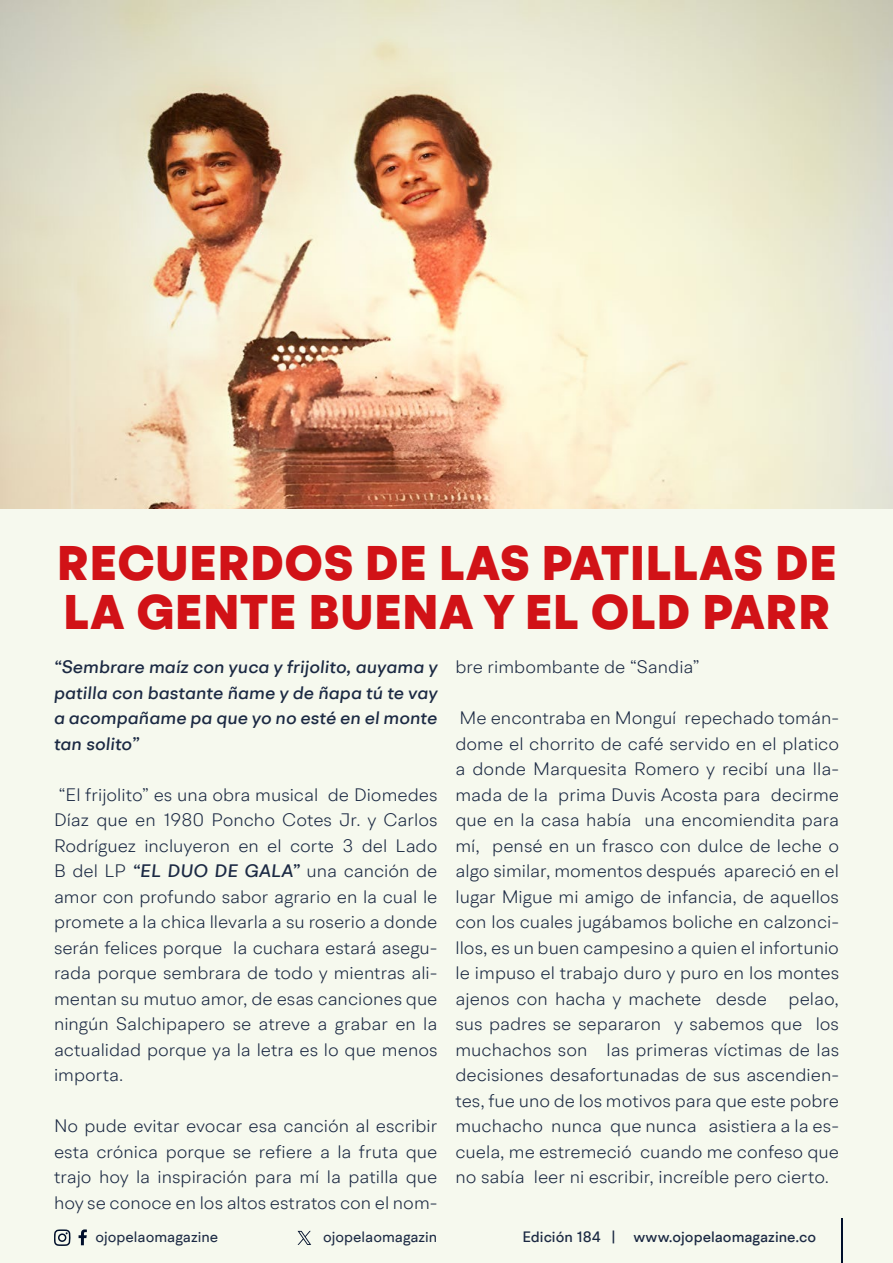
<style>
.page{position:relative;width:893px;height:1263px;background:#f6f9ee}
.page>*{position:absolute;margin:0;border:0;box-sizing:border-box;transform-origin:0 0}
.t1{font:900 49.5px/49.5px "BR Hendrix";letter-spacing:.01em;color:#d11217}
.t2{font:300 18px/25.5px "BR Hendrix";color:#1b2943;text-align:justify}
.t3{font:italic 500 18px/25.5px "BR Hendrix";color:#1b2943;text-align:justify}
.t4{font:500 15px "BR Hendrix";color:#1b2943}
.t5{font:15px "BR Hendrix";color:#1b2943}
.s1{font-weight:500;font-style:italic}
</style>
<div class="page">
<svg style="left:79px;top:1229px;width:8px;height:16px"></svg>
<svg style="left:54px;top:1229px;width:17px;height:17px"></svg>
<hr style="left:841px;top:1219px;width:1px;height:44px;background:#000f2b">
<svg style="left:298px;top:1231px;width:13px;height:14px"></svg>
<img style="left:0;top:0;width:893px;height:508px">
<h1 class="t1" style="left:57px;top:539px;width:781px">RECUERDOS DE LAS PATILLAS DE<br>LA GENTE BUENA Y EL OLD PARR</h1>
<p class="t3" style="left:54px;top:654px;width:385px">“Sembrare maíz con yuca y frijolito, auyama y patilla con bastante ñame y de ñapa tú te vay a acompañame pa que yo no esté en el monte tan solito”</p>
<p class="t2" style="left:54px;top:782px;width:385px">“El frijolito” es una obra musical de Diomedes Díaz que en 1980 Poncho Cotes Jr. y Carlos Rodríguez incluyeron en el corte 3 del Lado B del LP <span class="s1">“EL DUO DE GALA”</span> una canción de amor con profundo sabor agrario en la cual le promete a la chica llevarla a su roserio a donde serán felices porque la cuchara estará asegu&shy;rada porque sembrara de todo y mientras ali&shy;mentan su mutuo amor, de esas canciones que ningún Salchipapero se atreve a grabar en la actualidad porque ya la letra es lo que menos importa.</p>
<p class="t2" style="left:54px;top:1113px;width:385px">No pude evitar evocar esa canción al escribir esta crónica porque se refiere a la fruta que trajo hoy la inspiración para mí la patilla que hoy se conoce en los altos estratos con el nom-</p>
<p class="t2" style="left:455px;top:654px;width:246px">bre rimbombante de “Sandia”</p>
<p class="t2" style="left:455px;top:705px;width:385px">Me encontraba en Monguí repechado tomán&shy;dome el chorrito de café servido en el platico a donde Marquesita Romero y recibí una lla&shy;mada de la prima Duvis Acosta para decirme que en la casa había una encomiendita para mí, pensé en un frasco con dulce de leche o algo similar, momentos después apareció en el lugar Migue mi amigo de infancia, de aquellos con los cuales jugábamos boliche en calzonci&shy;llos, es un buen campesino a quien el infortunio le impuso el trabajo duro y puro en los montes ajenos con hacha y machete desde pelao, sus padres se separaron y sabemos que los muchachos son las primeras víctimas de las decisiones desafortunadas de sus ascendien&shy;tes, fue uno de los motivos para que este pobre muchacho nunca que nunca asistiera a la es&shy;cuela, me estremeció cuando me confeso que no sabía leer ni escribir, increíble pero cierto.</p>
<p class="t5" style="left:96px;top:1227px;width:124px">ojopelaomagazine</p>
<p class="t5" style="left:323px;top:1227px;width:116px">ojopelaomagazin</p>
<p class="t4" style="left:522px;top:1227px;width:295px">Edición 184 | www.ojopelaomagazine.co</p>
</div>
